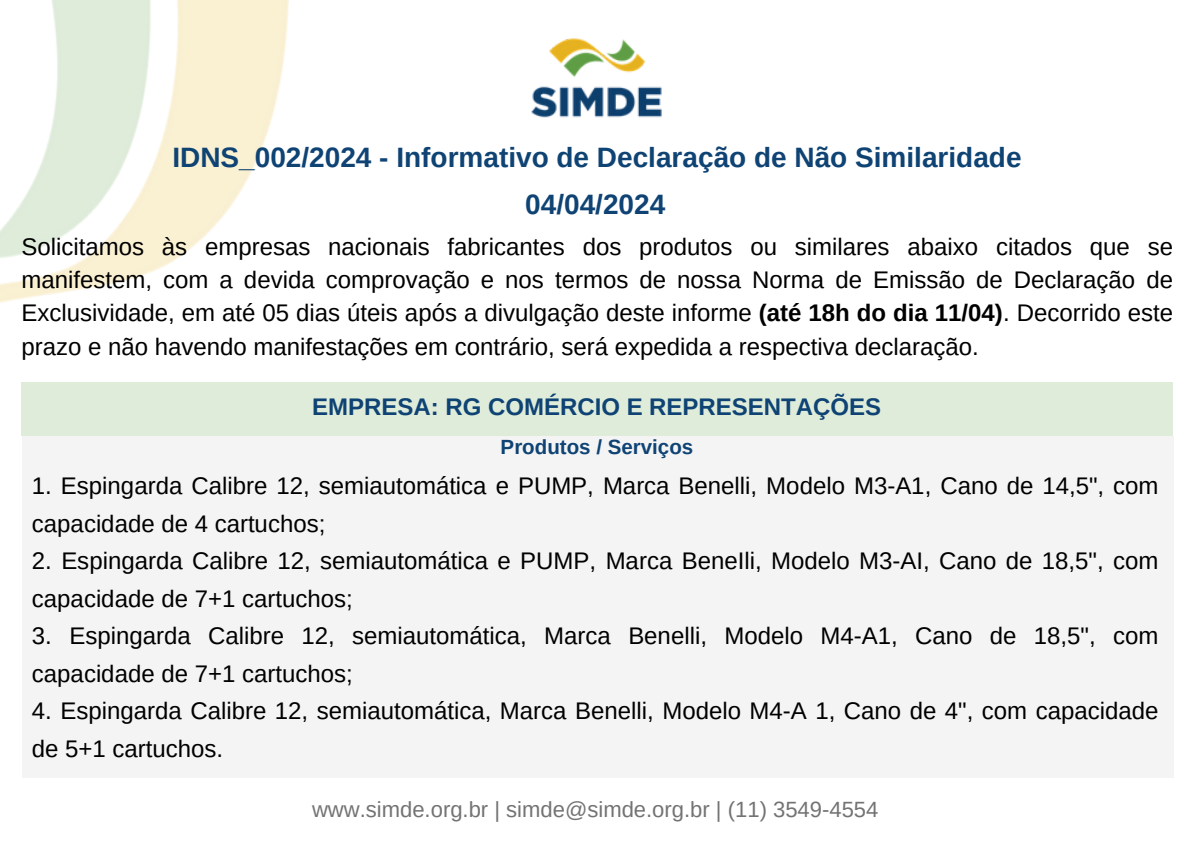
<style>
.page{position:relative;width:1191px;height:851px;background:#fff}
.page>*{position:absolute;margin:0;border:0;box-sizing:border-box;transform-origin:0 0}
.t1{font:700 28px "Arimo";color:#0e4374}
.t2{font:24px/37.6px "Arimo";color:#000}
.t3{font:700 24px "Arimo";color:#0e4374}
.t4{font:22px "Arimo";color:#737373}
.t5{font:700 20.6px "Arimo";color:#0e4374}
.s1{font-weight:700}
</style>
<div class="page">
<img style="left:0;top:0;width:289px;height:303px">
<img style="left:531px;top:38px;width:131px;height:80px">
<div style="left:21px;top:382px;width:1152px;height:54px;background:#dfecda"></div>
<div style="left:22px;top:436px;width:1151px;height:342px;background:#f4f4f4"></div>
<h1 class="t1" style="left:172px;top:142px;width:851px">IDNS_002/2024 - Informativo de Declaração de Não Similaridade</h1>
<h1 class="t1" style="left:525px;top:189px;width:142px">04/04/2024</h1>
<h3 class="t2" style="left:21px;top:230px;width:1153px;line-height:33px;text-align:justify">Solicitamos às empresas nacionais fabricantes dos produtos ou similares abaixo citados que se manifestem, com a devida comprovação e nos termos de nossa Norma de Emissão de Declaração de Exclusividade, em até 05 dias úteis após a divulgação deste informe <span class="s1">(até 18h do dia 11/04)</span>. Decorrido este prazo e não havendo manifestações em contrário, será expedida a respectiva declaração.</h3>
<h2 class="t3" style="left:312px;top:393px;width:570px">EMPRESA: RG COMÉRCIO E REPRESENTAÇÕES</h2>
<p class="t5" style="left:501px;top:435px;width:194px">Produtos / Serviços</p>
<h3 class="t2" style="left:32px;top:467px;width:1128px">1. Espingarda Calibre 12, semiautomática e PUMP, Marca Benelli, Modelo M3-A1, Cano de 14,5", com capacidade de 4 cartuchos;</h3>
<h3 class="t2" style="left:32px;top:542px;width:1128px">2. Espingarda Calibre 12, semiautomática e PUMP, Marca BeneIli, Modelo M3-AI, Cano de 18,5", com capacidade de 7+1 cartuchos;</h3>
<h3 class="t2" style="left:32px;top:617px;width:1128px">3. Espingarda Calibre 12, semiautomática, Marca Benelli, Modelo M4-A1, Cano de 18,5", com capacidade de 7+1 cartuchos;</h3>
<h3 class="t2" style="left:32px;top:692px;width:1128px">4. Espingarda Calibre 12, semiautomática, Marca Benelli, Modelo M4-A 1, Cano de 4", com capacidade de 5+1 cartuchos.</h3>
<h3 class="t4" style="left:312px;top:797px;width:568px">www.simde.org.br | simde@simde.org.br | (11) 3549-4554</h3>
</div>
